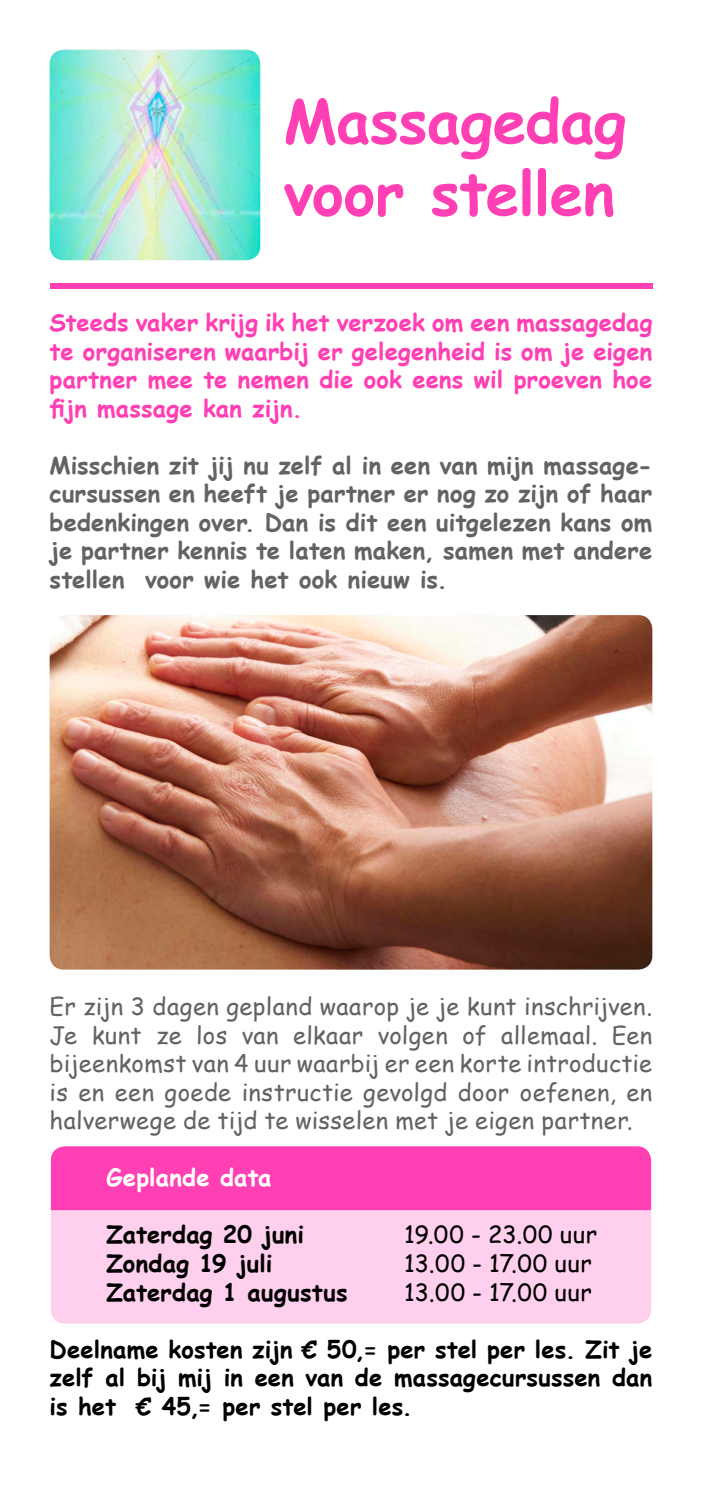
<style>
.page{position:relative;width:702px;height:1489px;background:#fff}
.page>*{position:absolute;margin:0;border:0;box-sizing:border-box;transform-origin:0 0}
.t1{font:700 60px/72px "Comic Sans MS";letter-spacing:-.005em;color:#ff3fb4}
.t2{font:23.75px/28.5px "Comic Sans MS";letter-spacing:.015em;color:#636366;text-align:justify}
.t3{font:700 23.75px/28.5px "Comic Sans MS";letter-spacing:.005em;color:#636366;text-align:justify}
.t4{font:700 23.75px/28.5px "Comic Sans MS";letter-spacing:.01em;color:#000;text-align:justify}
.t5{font:700 23.75px/28.5px "Comic Sans MS";letter-spacing:.01em;color:#ff3fb4;text-align:justify}
.t6{font:23.75px "Comic Sans MS";letter-spacing:.03em;color:#000}
.t7{font:700 23.75px "Comic Sans MS";letter-spacing:.01em;color:#fff}
</style>
<div class="page">
<div style="left:51px;top:1146px;width:600px;height:177px;background:#ffd0ed;border-radius:14px"></div>
<div style="left:51px;top:1146px;width:600px;height:64px;background:#ff3fb4"></div>
<div style="left:50px;top:283px;width:602px;height:6px;background:#ff3fb4"></div>
<img style="left:50px;top:50px;width:210px;height:210px">
<img style="left:50px;top:615px;width:602px;height:354px">
<h1 class="t1" style="left:283px;top:83px;width:344px">Massagedag voor stellen</h1>
<p class="t5" style="left:50px;top:307px;width:604px">Steeds vaker krijg ik het verzoek om een massagedag te organiseren waarbij er gelegenheid is om je eigen partner mee te nemen die ook eens wil proeven hoe fijn massage kan zijn.</p>
<p class="t3" style="left:50px;top:450px;width:604px">Misschien zit jij nu zelf al in een van mijn massage&shy;cursussen en heeft je partner er nog zo zijn of haar bedenkingen over. Dan is dit een uitgelezen kans om je partner kennis te laten maken, samen met andere stellen voor wie het ook nieuw is.</p>
<p class="t2" style="left:50px;top:991px;width:604px">Er zijn 3 dagen gepland waarop je je kunt inschrijven.<br>Je kunt ze los van elkaar volgen of allemaal. Een bijeenkomst van 4 uur waarbij er een korte introductie is en een goede instructie gevolgd door oefenen, en halverwege de tijd te wisselen met je eigen partner.</p>
<p class="t7" style="left:106px;top:1160px;width:166px">Geplande data</p>
<p class="t4" style="left:106px;top:1219px;width:199px">Zaterdag 20 juni</p>
<p class="t6" style="left:404px;top:1217px;width:195px">19.00 - 23.00 uur</p>
<p class="t4" style="left:106px;top:1248px;width:168px">Zondag 19 juli</p>
<p class="t6" style="left:404px;top:1245px;width:189px">13.00 - 17.00 uur</p>
<p class="t4" style="left:106px;top:1276px;width:243px">Zaterdag 1 augustus</p>
<p class="t6" style="left:404px;top:1274px;width:189px">13.00 - 17.00 uur</p>
<p class="t4" style="left:50px;top:1333px;width:604px">Deelname kosten zijn € 50,= per stel per les. Zit je zelf al bij mij in een van de massagecursussen dan is het € 45,= per stel per les.</p>
</div>
